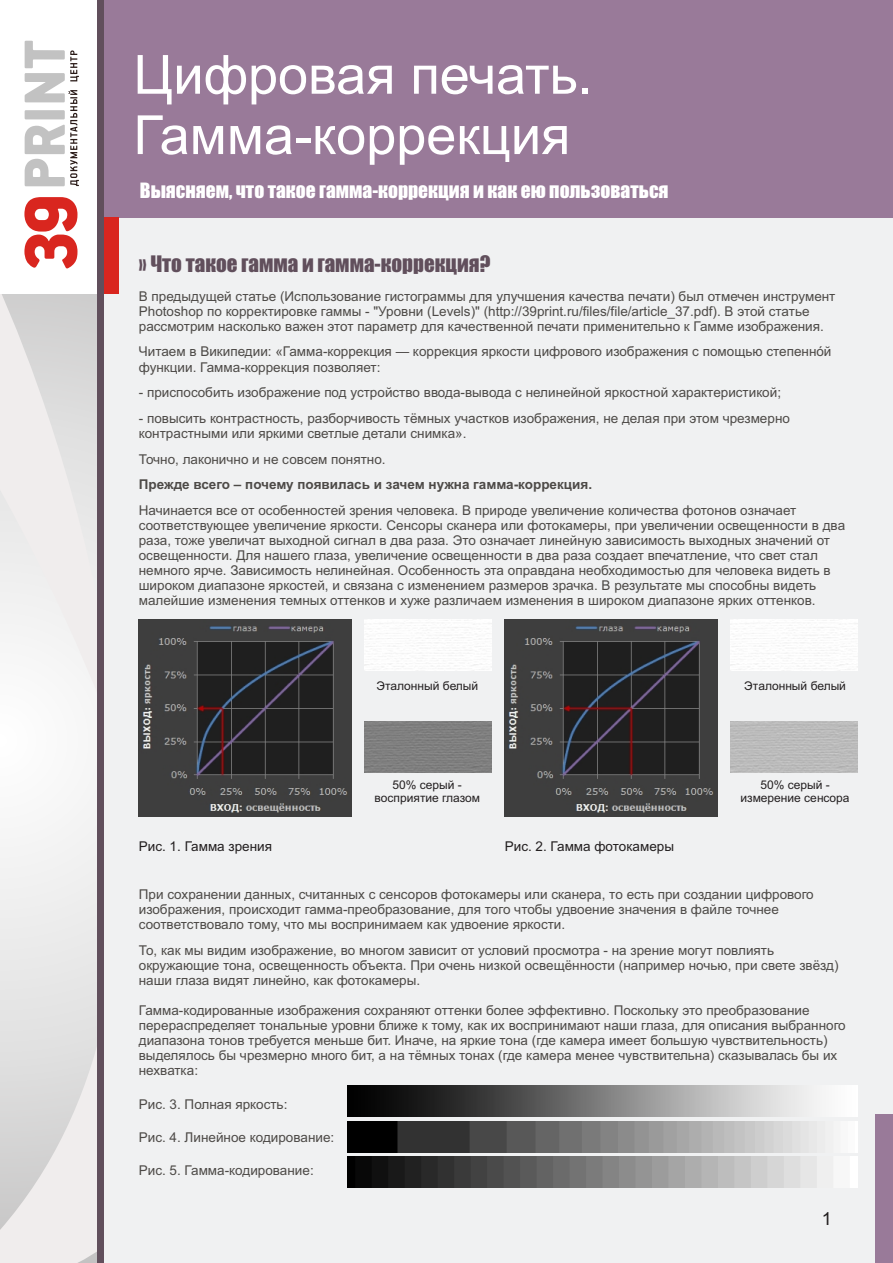
<style>
.page{position:relative;width:893px;height:1263px;background:#fff}
.page>*{position:absolute;margin:0;border:0;box-sizing:border-box;transform-origin:0 0}
.t1{font:54px/60.3px "Arial";color:#fff}
.t2{font:21px "Impact";color:#614f5c}
.t3{font:19.5px "Impact";color:#fff}
.t4{font:18px "Arial";color:#231f20}
.t5{font:13.5px/15.1px "Arial";color:#4d4a47}
.t6{font:700 13.5px "Arial";color:#4d4a47}
.t7{font:13.5px "Arial";color:#231f20}
.t8{font:12px/13.4px "Arial";color:#231f20;text-align:center}
</style>
<div class="page">
<div style="left:100px;top:204px;width:793px;height:1059px;background:#f0f1f2"></div>
<div style="left:0;top:217px;width:103px;height:1046px;background:linear-gradient(to right,#f3f3f3,#eee)"></div>
<svg style="left:0;top:293px;width:97px;height:415px"></svg>
<svg style="left:0;top:1021px;width:97px;height:242px;background:#e3e2e2"></svg>
<div style="left:97px;top:0;width:796px;height:217px;background:#997a99"></div>
<div style="left:0;top:0;width:97px;height:293px;background:#fff"></div>
<svg style="left:24px;top:197px;width:53px;height:71px"></svg>
<svg style="left:25px;top:41px;width:54px;height:145px"></svg>
<div style="left:97px;top:217px;width:21px;height:76px;background:#d9261f"></div>
<div style="left:97px;top:0;width:6px;height:1263px;background:#614f5c"></div>
<div style="left:876px;top:1114px;width:17px;height:149px;background:#997a99"></div>
<img style="left:139px;top:619px;width:212px;height:198px">
<img style="left:505px;top:619px;width:212px;height:198px">
<div style="left:364px;top:619px;width:128px;height:51px;background:#fcfcfc"></div>
<div style="left:730px;top:619px;width:128px;height:51px;background:#fcfcfc"></div>
<img style="left:347px;top:1121px;width:510px;height:31px">
<img style="left:347px;top:1086px;width:510px;height:31px">
<img style="left:347px;top:1157px;width:510px;height:30px">
<h1 class="t1" style="left:133px;top:50px;width:461px">Цифровая печать.<br>Гамма-коррекция</h1>
<h3 class="t3" style="left:140px;top:183px;width:530px">Выясняем, что такое гамма-коррекция и как ею пользоваться</h3>
<h2 class="t2" style="left:139px;top:256px;width:353px">» Что такое гамма и гамма-коррекция?</h2>
<p class="t5" style="left:139px;top:290px;width:698px">В предыдущей статье (Использование гистограммы для улучшения качества печати) был отмечен инструмент<br>Photoshop по корректировке гаммы - "Уровни (Levels)" (http://39print.ru/files/file/article_37.pdf). В этой статье рассмотрим насколько важен этот параметр для качественной печати применительно к Гамме изображения.</p>
<p class="t5" style="left:139px;top:345px;width:694px">Читаем в Википедии: «Гамма-коррекция — коррекция яркости цифрового изображения с помощью степеннóй функции. Гамма-коррекция позволяет:</p>
<p class="t5" style="left:139px;top:386px;width:644px">- приспособить изображение под устройство ввода-вывода с нелинейной яркостной характеристикой;</p>
<p class="t5" style="left:139px;top:412px;width:653px">- повысить контрастность, разборчивость тёмных участков изображения, не делая при этом чрезмерно контрастными или яркими светлые детали снимка».</p>
<p class="t5" style="left:139px;top:452px;width:248px">Точно, лаконично и не совсем понятно.</p>
<p class="t6" style="left:139px;top:479px;width:455px">Прежде всего – почему появилась и зачем нужна гамма-коррекция.</p>
<p class="t5" style="left:139px;top:504px;width:708px">Начинается все от особенностей зрения человека. В природе увеличение количества фотонов означает соответствующее увеличение яркости. Сенсоры сканера или фотокамеры, при увеличении освещенности в два раза, тоже увеличат выходной сигнал в два раза. Это означает линейную зависимость выходных значений от освещенности. Для нашего глаза, увеличение освещенности в два раза создает впечатление, что свет стал немного ярче. Зависимость нелинейная. Особенность эта оправдана необходимостью для человека видеть в широком диапазоне яркостей, и связана с изменением размеров зрачка. В результате мы способны видеть малейшие изменения темных оттенков и хуже различаем изменения в широком диапазоне ярких оттенков.</p>
<p class="t8" style="left:376px;top:680px;width:103px">Эталонный белый</p>
<p class="t8" style="left:744px;top:680px;width:103px">Эталонный белый</p>
<p class="t8" style="left:375px;top:779px;width:107px">50% серый - восприятие глазом</p>
<p class="t8" style="left:740px;top:779px;width:111px">50% серый - измерение сенсора</p>
<p class="t7" style="left:139px;top:841px;width:135px">Рис. 1. Гамма зрения</p>
<p class="t7" style="left:505px;top:841px;width:171px">Рис. 2. Гамма фотокамеры</p>
<p class="t5" style="left:139px;top:888px;width:676px">При сохранении данных, считанных с сенсоров фотокамеры или сканера, то есть при создании цифрового изображения, происходит гамма-преобразование, для того чтобы удвоение значения в файле точнее соответствовало тому, что мы воспринимаем как удвоение яркости.</p>
<p class="t5" style="left:139px;top:944px;width:701px">То, как мы видим изображение, во многом зависит от условий просмотра - на зрение могут повлиять окружающие тона, освещенность объекта. При очень низкой освещённости (например ночью, при свете звёзд) наши глаза видят линейно, как фотокамеры.</p>
<p class="t5" style="left:139px;top:1004px;width:708px">Гамма-кодированные изображения сохраняют оттенки более эффективно. Поскольку это преобразование перераспределяет тональные уровни ближе к тому, как их воспринимают наши глаза, для описания выбранного диапазона тонов требуется меньше бит. Иначе, на яркие тона (где камера имеет большую чувствительность) выделялось бы чрезмерно много бит, а на тёмных тонах (где камера менее чувствительна) сказывалась бы их нехватка:</p>
<p class="t5" style="left:139px;top:1097px;width:150px">Рис. 3. Полная яркость:</p>
<p class="t5" style="left:139px;top:1131px;width:197px">Рис. 4. Линейное кодирование:</p>
<p class="t5" style="left:139px;top:1164px;width:176px">Рис. 5. Гамма-кодирование:</p>
<h3 class="t4" style="left:822px;top:1212px;width:12px">1</h3>
</div>
